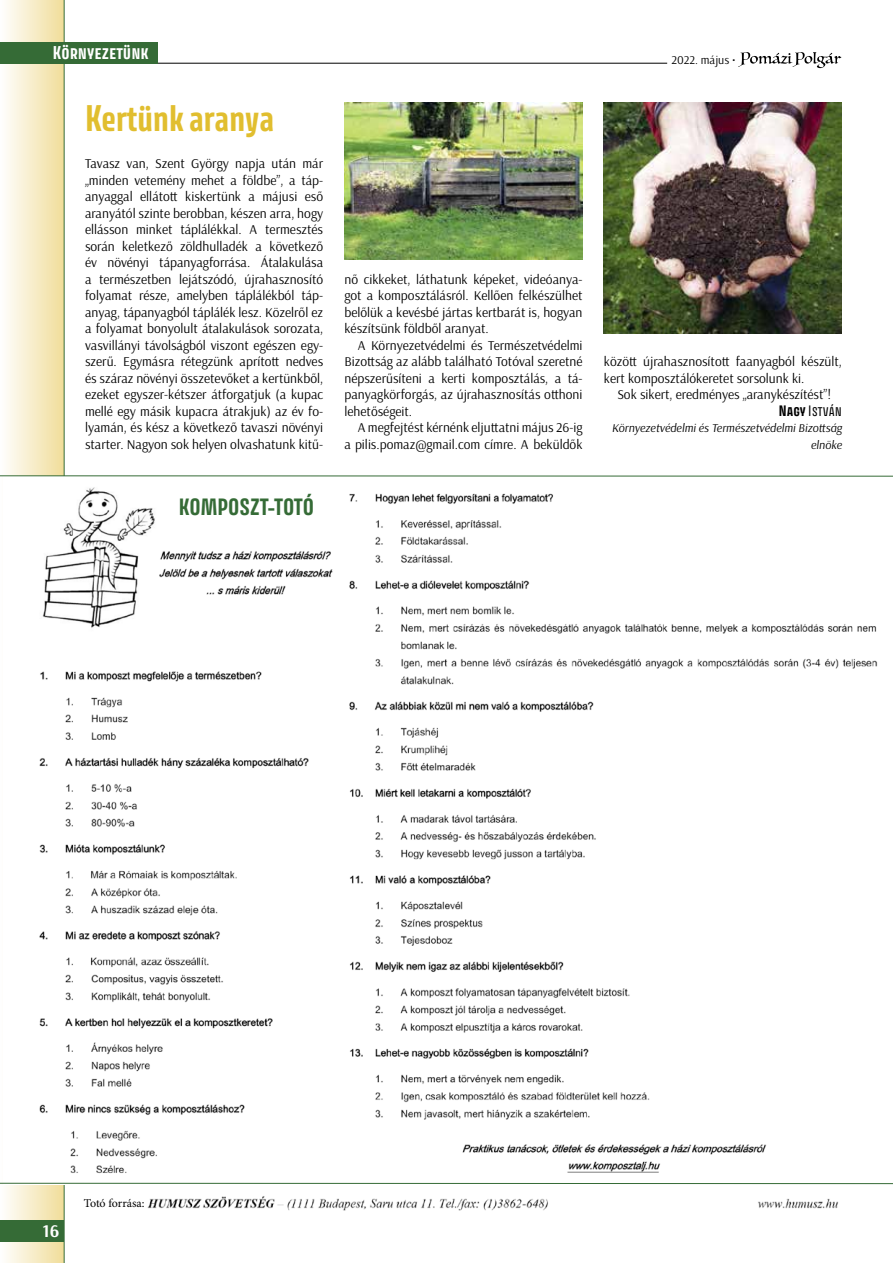
<style>
.page{position:relative;width:893px;height:1263px;background:#fff}
.page>*{position:absolute;margin:0;border:0;box-sizing:border-box;transform-origin:0 0}
.t1{font:700 33px "Avory I Latn";color:#e1be2f}
.t2{font:700 21px "Avory I Latn";color:#356b36}
.t3{font:700 18px "Arsenal";color:#fff}
.t4{font:700 16.5px "Avory I Latn";color:#fff}
.t5{font:13.5px/16.5px "Arsenal";color:#000;text-align:justify}
.t6{font:13.5px "Avory I Latn";color:#000}
.t7{font:italic 12px/16.5px "Arsenal";color:#000;text-align:right}
.t8{font:12px "Minion Pro";letter-spacing:-.005em;color:#000}
.t9{font:12px "Arsenal";color:#000}
.s1{font-weight:700}
</style>
<div class="page">
<div style="left:0;top:0;width:64px;height:1263px;background:linear-gradient(to right,#fefefe,#f1de9c)"></div>
<hr style="left:64px;top:0;width:1px;height:1263px;background:#356b36">
<div style="left:0;top:1220px;width:64px;height:22px;background:#356b36"></div>
<svg style="left:738px;top:52px;width:103px;height:16px"></svg>
<hr style="left:156px;top:63px;width:511px;height:1px;background:#000">
<div style="left:0;top:42px;width:157px;height:21px;background:#356b36"></div>
<img style="left:3px;top:476px;width:312px;height:707px">
<img style="left:148px;top:1196px;width:400px;height:15px">
<img style="left:349px;top:493px;width:529px;height:680px">
<img style="left:758px;top:1198px;width:81px;height:11px">
<hr style="left:0;top:1183px;width:893px;height:1px;background:#356b36">
<div style="left:187px;top:476px;width:157px;height:162px;background:#fff"></div>
<img style="left:156px;top:542px;width:177px;height:55px">
<hr style="left:0;top:475px;width:893px;height:1px;background:#356b36">
<img style="left:604px;top:102px;width:238px;height:231px">
<img style="left:345px;top:102px;width:238px;height:157px">
<p class="t4" style="left:53px;top:42px;width:97px">Környezetünk</p>
<h1 class="t1" style="left:85px;top:97px;width:191px">Kertünk aranya</h1>
<p class="t5" style="left:85px;top:155px;width:240px">Tavasz van, Szent György napja után már „minden vetemény mehet a földbe”, a táp&shy;anyaggal ellátott kiskertünk a májusi eső aranyától szinte berobban, készen arra, hogy ellásson minket táplálékkal. A termesztés során keletkező zöldhulladék a következő év növényi tápanyagforrása. Átalakulása a természetben lejátszódó, újrahasznosító folyamat része, amelyben táplálékból táp&shy;anyag, tápanyagból táplálék lesz. Közelről ez a folyamat bonyolult átalakulások sorozata, vasvillányi távolságból viszont egészen egy&shy;szerű. Egymásra rétegzünk aprított nedves és száraz növényi összetevőket a kertünkből, ezeket egyszer-kétszer átforgatjuk (a kupac mellé egy másik kupacra átrakjuk) az év fo&shy;lyamán, és kész a következő tavaszi növényi starter. Nagyon sok helyen olvashatunk kitű-</p>
<h2 class="t2" style="left:179px;top:493px;width:137px">KOMPOSZT-TOTÓ</h2>
<p class="t5" style="left:344px;top:271px;width:240px">nő cikkeket, láthatunk képeket, videóanya&shy;got a komposztálásról. Kellően felkészülhet belőlük a kevésbé jártas kertbarát is, hogyan készítsünk földből aranyat.</p>
<p class="t5" style="left:344px;top:337px;width:240px;text-indent:14px">A Környezetvédelmi és Természetvédelmi Bizottság az alább található Totóval szeretné népszerűsíteni a kerti komposztálás, a tá&shy;panyagkörforgás, az újrahasznosítás otthoni lehetőségeit.</p>
<p class="t5" style="left:344px;top:419px;width:240px;text-align:right">A megfejtést kérnénk eljuttatni május 26-ig<br>a pilis.pomaz@gmail.com címre. A beküldők</p>
<p class="t9" style="left:671px;top:52px;width:66px">2022. május •</p>
<p class="t5" style="left:604px;top:353px;width:240px">között újrahasznosított faanyagból készült, kert komposztálókeretet sorsolunk ki.</p>
<p class="t5" style="left:617px;top:386px;width:215px">Sok sikert, eredményes „aranykészítést”!</p>
<p class="t6" style="left:779px;top:402px;width:65px"><span class="s1">Nagy</span> István</p>
<p class="t7" style="left:612px;top:420px;width:232px">Környezetvédelmi és Természetvédelmi Bizottság elnöke</p>
<h3 class="t3" style="left:43px;top:1220px;width:18px">16</h3>
<p class="t8" style="left:84px;top:1195px;width:62px">Totó forrása:</p>
</div>
